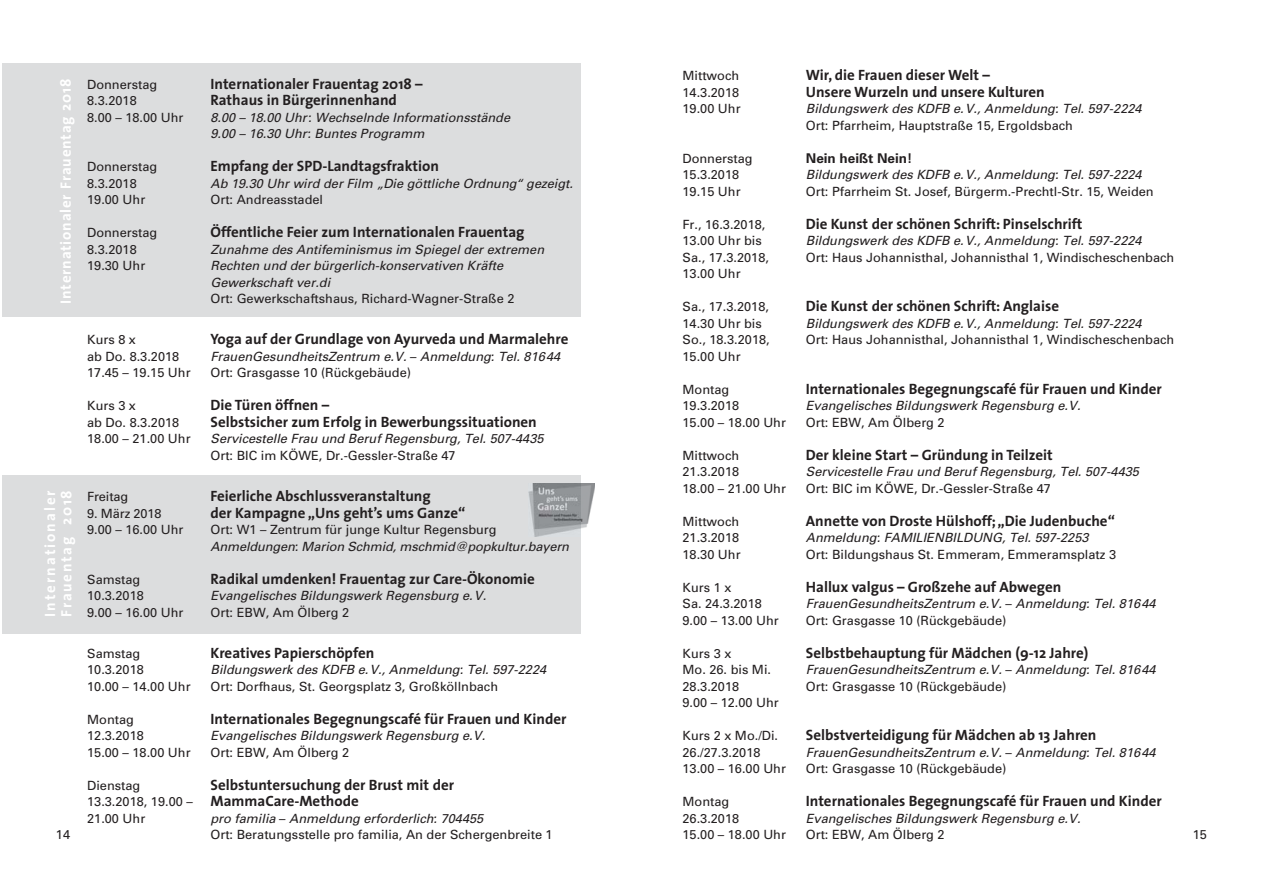
<style>
.page{position:relative;width:1263px;height:893px;background:#fff}
.page>*{position:absolute;margin:0;border:0;box-sizing:border-box;transform-origin:0 0}
.t1{font:700 15px/16.5px "The Sans";color:#231f20}
.t2{font:700 15px "The Sans";letter-spacing:.05em;color:#fff}
.t3{font:700 15px/16.5px "The Sans";letter-spacing:.125em;color:#fff}
.t4{font:700 13.5px "Univers";color:#231f20}
.t5{font:12.75px/16.5px "Univers";color:#231f20}
.t6{font:italic 12.75px/16.5px "Univers";color:#231f20}
.s1{font-style:normal}
</style>
<div class="page">
<div style="left:2px;top:64px;width:578px;height:253px;background:#dcddde"></div>
<div style="left:2px;top:476px;width:578px;height:158px;background:#dcddde"></div>
<img style="left:528px;top:483px;width:67px;height:53px">
<p class="t2" style="left:60px;top:304px;width:226px;rotate:-90deg">Internationaler Frauentag 2018</p>
<p class="t5" style="left:87px;top:77px;width:98px">Donnerstag<br>8.3.2018<br>8.00 – 18.00 Uhr</p>
<p class="t5" style="left:87px;top:159px;width:72px">Donnerstag<br>8.3.2018<br>19.00 Uhr</p>
<p class="t5" style="left:87px;top:225px;width:72px">Donnerstag<br>8.3.2018<br>19.30 Uhr</p>
<p class="t5" style="left:87px;top:333px;width:105px">Kurs 8 x<br>ab Do. 8.3.2018<br>17.45 – 19.15 Uhr</p>
<p class="t5" style="left:87px;top:399px;width:105px">Kurs 3 x<br>ab Do. 8.3.2018<br>18.00 – 21.00 Uhr</p>
<p class="t3" style="left:43px;top:617px;width:128px;rotate:-90deg">Internationaler<br>Frauentag 2018</p>
<p class="t5" style="left:87px;top:489px;width:43px">Freitag</p>
<p class="t5" style="left:87px;top:506px;width:98px">9. März 2018<br>9.00 – 16.00 Uhr</p>
<p class="t5" style="left:87px;top:572px;width:98px">Samstag<br>10.3.2018<br>9.00 – 16.00 Uhr</p>
<p class="t5" style="left:87px;top:646px;width:105px">Samstag<br>10.3.2018<br>10.00 – 14.00 Uhr</p>
<p class="t5" style="left:87px;top:712px;width:105px">Montag<br>12.3.2018<br>15.00 – 18.00 Uhr</p>
<p class="t5" style="left:87px;top:778px;width:107px">Dienstag<br>13.3.2018, 19.00 –<br>21.00 Uhr</p>
<p class="t1" style="left:210px;top:77px;width:214px">Internationaler Frauentag 2018 –<br>Rathaus in Bürgerinnenhand</p>
<p class="t6" style="left:210px;top:110px;width:301px">8.00 – 18.00 Uhr: Wechselnde Informationsstände<br>9.00 – 16.30 Uhr: Buntes Programm</p>
<p class="t1" style="left:210px;top:159px;width:230px">Empfang der SPD-Landtagsfraktion</p>
<p class="t6" style="left:210px;top:176px;width:364px">Ab 19.30 Uhr wird der Film „Die göttliche Ordnung “gezeigt.</p>
<p class="t5" style="left:210px;top:192px;width:114px">Ort: Andreasstadel</p>
<p class="t1" style="left:210px;top:225px;width:315px">Öffentliche Feier zum Internationalen Frauentag</p>
<p class="t6" style="left:210px;top:242px;width:335px">Zunahme des Antifeminismus im Spiegel der extremen<br>Rechten und der bürgerlich-konservativen Kräfte<br>Gewerkschaft ver.di</p>
<p class="t5" style="left:210px;top:291px;width:305px">Ort: Gewerkschaftshaus, Richard-Wagner-Straße 2</p>
<p class="t1" style="left:210px;top:332px;width:359px">Yoga auf der Grundlage von Ayurveda und Marmalehre</p>
<p class="t6" style="left:210px;top:349px;width:351px">FrauenGesundheitsZentrum e.V. <span class="s1">–</span> Anmeldung: Tel. 81644<br><span class="s1">Ort: Grasgasse 10 (Rückgebäude)</span></p>
<p class="t1" style="left:210px;top:398px;width:328px">Die Türen öffnen –<br>Selbstsicher zum Erfolg in Bewerbungssituationen</p>
<p class="t6" style="left:210px;top:432px;width:335px">Servicestelle Frau und Beruf Regensburg, Tel. 507-4435</p>
<p class="t5" style="left:210px;top:448px;width:247px">Ort: BIC im KÖWE, Dr.-Gessler-Straße 47</p>
<p class="t1" style="left:210px;top:489px;width:256px">Feierliche Abschlussveranstaltung<br>der Kampagne „Uns geht’s ums Ganze“</p>
<p class="t5" style="left:210px;top:522px;width:288px">Ort: W1 – Zentrum für junge Kultur Regensburg</p>
<p class="t6" style="left:210px;top:539px;width:360px">Anmeldungen: Marion Schmid, mschmid@popkultur.bayern</p>
<p class="t1" style="left:210px;top:572px;width:326px">Radikal umdenken! Frauentag zur Care-Ökonomie</p>
<p class="t6" style="left:210px;top:588px;width:277px">Evangelisches Bildungswerk Regensburg e.V.</p>
<p class="t5" style="left:210px;top:605px;width:140px">Ort: EBW, Am Ölberg 2</p>
<p class="t1" style="left:210px;top:646px;width:165px">Kreatives Papierschöpfen</p>
<p class="t6" style="left:210px;top:663px;width:337px">Bildungswerk des KDFB e.V., Anmeldung: Tel. 597-2224</p>
<p class="t5" style="left:210px;top:679px;width:289px">Ort: Dorfhaus, St. Georgsplatz 3, Großköllnbach</p>
<p class="t1" style="left:210px;top:712px;width:357px">Internationales Begegnungscafé für Frauen und Kinder</p>
<p class="t6" style="left:210px;top:729px;width:276px">Evangelisches Bildungswerk Regensburg e.V.</p>
<p class="t5" style="left:210px;top:745px;width:140px">Ort: EBW, Am Ölberg 2</p>
<p class="t1" style="left:210px;top:778px;width:245px">Selbstuntersuchung der Brust mit der<br>MammaCare-Methode</p>
<p class="t6" style="left:210px;top:811px;width:274px">pro familia <span class="s1">–</span> Anmeldung erforderlich: 704455</p>
<p class="t5" style="left:56px;top:828px;width:16px">14</p>
<p class="t5" style="left:210px;top:828px;width:344px">Ort: Beratungsstelle pro familia, An der Schergenbreite 1</p>
<p class="t5" style="left:682px;top:69px;width:60px;text-align:justify">Mittwoch 14.3.2018<br>19.00 Uhr</p>
<p class="t5" style="left:682px;top:151px;width:72px">Donnerstag<br>15.3.2018<br>19.15 Uhr</p>
<p class="t5" style="left:682px;top:217px;width:88px">Fr., 16.3.2018,<br>13.00 Uhr bis<br>Sa., 17.3.2018,<br>13.00 Uhr</p>
<p class="t5" style="left:682px;top:300px;width:89px">Sa., 17.3.2018,<br>14.30 Uhr bis<br>So., 18.3.2018,<br>15.00 Uhr</p>
<p class="t5" style="left:682px;top:382px;width:105px">Montag<br>19.3.2018<br>15.00 – 18.00 Uhr</p>
<p class="t5" style="left:682px;top:448px;width:105px">Mittwoch<br>21.3.2018<br>18.00 – 21.00 Uhr</p>
<p class="t5" style="left:682px;top:514px;width:60px;text-align:justify">Mittwoch 21.3.2018<br>18.30 Uhr</p>
<p class="t5" style="left:682px;top:580px;width:98px">Kurs 1 x<br>Sa. 24.3.2018<br>9.00 – 13.00 Uhr</p>
<p class="t5" style="left:682px;top:646px;width:98px">Kurs 3 x<br>Mo. 26. bis Mi.<br>28.3.2018<br>9.00 – 12.00 Uhr</p>
<p class="t5" style="left:682px;top:729px;width:105px">Kurs 2 x Mo./Di.<br>26./27.3.2018<br>13.00 – 16.00 Uhr</p>
<p class="t5" style="left:682px;top:795px;width:105px">Montag<br>26.3.2018<br>15.00 – 18.00 Uhr</p>
<p class="t1" style="left:806px;top:68px;width:240px">Wir, die Frauen dieser Welt –<br>Unsere Wurzeln und unsere Kulturen</p>
<p class="t6" style="left:806px;top:102px;width:337px">Bildungswerk des KDFB e.V., Anmeldung: Tel. 597-2224</p>
<p class="t5" style="left:806px;top:118px;width:269px">Ort: Pfarrheim, Hauptstraße 15, Ergoldsbach</p>
<p class="t4" style="left:806px;top:153px;width:108px">Nein heißt Nein!</p>
<p class="t6" style="left:806px;top:168px;width:337px">Bildungswerk des KDFB e.V., Anmeldung: Tel. 597-2224</p>
<p class="t5" style="left:806px;top:184px;width:349px">Ort: Pfarrheim St. Josef, Bürgerm.-Prechtl-Str. 15, Weiden</p>
<p class="t1" style="left:806px;top:217px;width:278px">Die Kunst der schönen Schrift: Pinselschrift</p>
<p class="t6" style="left:806px;top:234px;width:337px">Bildungswerk des KDFB e.V., Anmeldung: Tel. 597-2224</p>
<p class="t5" style="left:806px;top:250px;width:370px">Ort: Haus Johannisthal, Johannisthal 1, Windischeschenbach</p>
<p class="t1" style="left:806px;top:299px;width:255px">Die Kunst der schönen Schrift: Anglaise</p>
<p class="t6" style="left:806px;top:316px;width:337px">Bildungswerk des KDFB e.V., Anmeldung: Tel. 597-2224</p>
<p class="t5" style="left:806px;top:333px;width:370px">Ort: Haus Johannisthal, Johannisthal 1, Windischeschenbach</p>
<p class="t1" style="left:806px;top:382px;width:357px">Internationales Begegnungscafé für Frauen und Kinder</p>
<p class="t6" style="left:806px;top:399px;width:276px">Evangelisches Bildungswerk Regensburg e.V.</p>
<p class="t5" style="left:806px;top:415px;width:140px">Ort: EBW, Am Ölberg 2</p>
<p class="t1" style="left:806px;top:448px;width:248px">Der kleine Start – Gründung in Teilzeit</p>
<p class="t6" style="left:806px;top:465px;width:335px">Servicestelle Frau und Beruf Regensburg, Tel. 507-4435</p>
<p class="t5" style="left:806px;top:481px;width:247px">Ort: BIC im KÖWE, Dr.-Gessler-Straße 47</p>
<p class="t1" style="left:806px;top:514px;width:311px">Annette von Droste Hülshoff; „Die Judenbuche“</p>
<p class="t6" style="left:806px;top:531px;width:284px">Anmeldung: FAMILIENBILDUNG, Tel. 597-2253</p>
<p class="t5" style="left:806px;top:547px;width:312px">Ort: Bildungshaus St. Emmeram, Emmeramsplatz 3</p>
<p class="t1" style="left:806px;top:580px;width:257px">Hallux valgus – Großzehe auf Abwegen</p>
<p class="t6" style="left:806px;top:597px;width:351px">FrauenGesundheitsZentrum e.V. <span class="s1">–</span> Anmeldung: Tel. 81644<br><span class="s1">Ort: Grasgasse 10 (Rückgebäude)</span></p>
<p class="t1" style="left:806px;top:646px;width:284px">Selbstbehauptung für Mädchen (9-12 Jahre)</p>
<p class="t6" style="left:806px;top:663px;width:351px">FrauenGesundheitsZentrum e.V. <span class="s1">–</span> Anmeldung: Tel. 81644<br><span class="s1">Ort: Grasgasse 10 (Rückgebäude)</span></p>
<p class="t1" style="left:806px;top:728px;width:292px">Selbstverteidigung für Mädchen ab 13 Jahren</p>
<p class="t6" style="left:806px;top:745px;width:351px">FrauenGesundheitsZentrum e.V. <span class="s1">–</span> Anmeldung: Tel. 81644<br><span class="s1">Ort: Grasgasse 10 (Rückgebäude)</span></p>
<p class="t1" style="left:806px;top:794px;width:357px">Internationales Begegnungscafé für Frauen und Kinder</p>
<p class="t6" style="left:806px;top:811px;width:276px">Evangelisches Bildungswerk Regensburg e.V.</p>
<p class="t5" style="left:806px;top:828px;width:140px">Ort: EBW, Am Ölberg 2</p>
<p class="t5" style="left:1193px;top:828px;width:16px">15</p>
</div>
